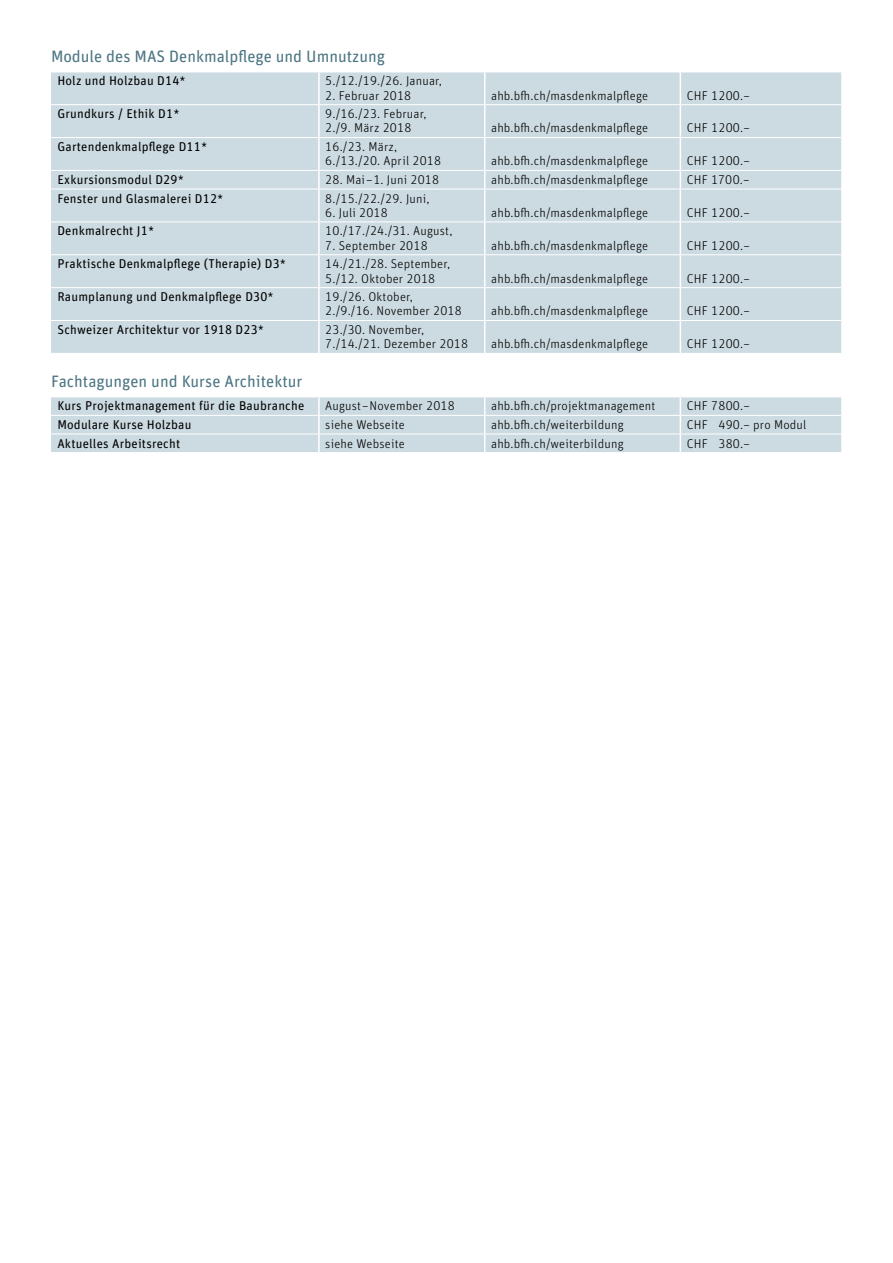
<style>
.page{position:relative;width:893px;height:1263px;background:#fff}
.page>*{position:absolute;margin:0;border:0;box-sizing:border-box;transform-origin:0 0}
.t1{font:16.5px "Unit Rounded Pro";color:#4b7582}
.t2{font:300 12.75px/14.2px "Unit Rounded Pro";letter-spacing:.015em;color:#000}
.t3{font:12.75px "Unit Rounded Pro";letter-spacing:.015em;color:#000}
</style>
<div class="page">
<svg style="left:51px;top:72px;width:790px;height:380px;background:#d2dfe5"></svg>
<hr style="left:51px;top:170px;width:268px;height:1px;background:#fff">
<hr style="left:51px;top:189px;width:268px;height:1px;background:#fff">
<hr style="left:51px;top:222px;width:268px;height:1px;background:#fff">
<hr style="left:51px;top:254px;width:268px;height:1px;background:#fff">
<hr style="left:51px;top:287px;width:268px;height:1px;background:#fff">
<hr style="left:51px;top:320px;width:268px;height:1px;background:#fff">
<hr style="left:51px;top:353px;width:268px;height:1px;background:#fff">
<hr style="left:319px;top:353px;width:166px;height:1px;background:#fff">
<hr style="left:485px;top:353px;width:195px;height:1px;background:#fff">
<hr style="left:680px;top:353px;width:161px;height:1px;background:#fff">
<hr style="left:318px;top:72px;width:2px;height:32px;background:#fff">
<hr style="left:318px;top:105px;width:2px;height:32px;background:#fff">
<hr style="left:318px;top:138px;width:2px;height:32px;background:#fff">
<svg style="left:318px;top:171px;width:2px;height:18px"></svg>
<hr style="left:318px;top:189px;width:2px;height:33px;background:#fff">
<hr style="left:318px;top:222px;width:2px;height:32px;background:#fff">
<hr style="left:318px;top:255px;width:2px;height:32px;background:#fff">
<hr style="left:318px;top:288px;width:2px;height:32px;background:#fff">
<hr style="left:318px;top:321px;width:2px;height:32px;background:#fff">
<hr style="left:319px;top:170px;width:166px;height:1px;background:#fff">
<hr style="left:319px;top:189px;width:166px;height:1px;background:#fff">
<hr style="left:319px;top:222px;width:166px;height:1px;background:#fff">
<hr style="left:319px;top:254px;width:166px;height:1px;background:#fff">
<hr style="left:319px;top:287px;width:166px;height:1px;background:#fff">
<hr style="left:319px;top:320px;width:166px;height:1px;background:#fff">
<hr style="left:484px;top:72px;width:1px;height:32px;background:#fff">
<hr style="left:484px;top:105px;width:1px;height:32px;background:#fff">
<hr style="left:484px;top:138px;width:1px;height:32px;background:#fff">
<svg style="left:484px;top:171px;width:1px;height:18px"></svg>
<hr style="left:484px;top:189px;width:1px;height:33px;background:#fff">
<hr style="left:484px;top:222px;width:1px;height:32px;background:#fff">
<hr style="left:484px;top:255px;width:1px;height:32px;background:#fff">
<hr style="left:484px;top:288px;width:1px;height:32px;background:#fff">
<hr style="left:484px;top:321px;width:1px;height:32px;background:#fff">
<hr style="left:485px;top:170px;width:195px;height:1px;background:#fff">
<hr style="left:485px;top:189px;width:195px;height:1px;background:#fff">
<hr style="left:485px;top:222px;width:195px;height:1px;background:#fff">
<hr style="left:485px;top:254px;width:195px;height:1px;background:#fff">
<hr style="left:485px;top:287px;width:195px;height:1px;background:#fff">
<hr style="left:485px;top:320px;width:195px;height:1px;background:#fff">
<hr style="left:680px;top:72px;width:1px;height:32px;background:#fff">
<hr style="left:680px;top:105px;width:1px;height:32px;background:#fff">
<hr style="left:680px;top:138px;width:1px;height:32px;background:#fff">
<svg style="left:680px;top:171px;width:1px;height:18px"></svg>
<hr style="left:680px;top:189px;width:1px;height:33px;background:#fff">
<hr style="left:680px;top:222px;width:1px;height:32px;background:#fff">
<hr style="left:680px;top:255px;width:1px;height:32px;background:#fff">
<hr style="left:680px;top:288px;width:1px;height:32px;background:#fff">
<hr style="left:680px;top:321px;width:1px;height:32px;background:#fff">
<svg style="left:841px;top:170px;width:1px;height:18px"></svg>
<hr style="left:680px;top:170px;width:161px;height:1px;background:#fff">
<hr style="left:680px;top:189px;width:161px;height:1px;background:#fff">
<hr style="left:680px;top:222px;width:161px;height:1px;background:#fff">
<hr style="left:680px;top:254px;width:161px;height:1px;background:#fff">
<hr style="left:680px;top:287px;width:161px;height:1px;background:#fff">
<hr style="left:680px;top:320px;width:161px;height:1px;background:#fff">
<hr style="left:51px;top:415px;width:268px;height:1px;background:#fff">
<hr style="left:51px;top:434px;width:268px;height:1px;background:#fff">
<svg style="left:318px;top:397px;width:2px;height:55px"></svg>
<hr style="left:319px;top:415px;width:166px;height:1px;background:#fff">
<hr style="left:319px;top:434px;width:166px;height:1px;background:#fff">
<svg style="left:484px;top:397px;width:1px;height:55px"></svg>
<hr style="left:485px;top:415px;width:195px;height:1px;background:#fff">
<hr style="left:485px;top:434px;width:195px;height:1px;background:#fff">
<svg style="left:680px;top:397px;width:1px;height:55px"></svg>
<svg style="left:841px;top:397px;width:1px;height:55px"></svg>
<hr style="left:680px;top:415px;width:161px;height:1px;background:#fff">
<hr style="left:680px;top:434px;width:161px;height:1px;background:#fff">
<hr style="left:51px;top:104px;width:268px;height:1px;background:#fff">
<hr style="left:319px;top:104px;width:166px;height:1px;background:#fff">
<hr style="left:485px;top:104px;width:195px;height:1px;background:#fff">
<hr style="left:680px;top:104px;width:161px;height:1px;background:#fff">
<hr style="left:51px;top:137px;width:268px;height:1px;background:#fff">
<hr style="left:319px;top:137px;width:166px;height:1px;background:#fff">
<hr style="left:485px;top:137px;width:195px;height:1px;background:#fff">
<hr style="left:680px;top:137px;width:161px;height:1px;background:#fff">
<hr style="left:51px;top:394px;width:268px;height:3px;background:#fff">
<hr style="left:319px;top:394px;width:166px;height:3px;background:#fff">
<hr style="left:485px;top:394px;width:195px;height:3px;background:#fff">
<hr style="left:680px;top:394px;width:161px;height:3px;background:#fff">
<p class="t1" style="left:51px;top:45px;width:336px">Module des MAS Denkmalpflege und Umnutzung</p>
<p class="t3" style="left:57px;top:72px;width:130px">Holz und Holzbau D14*</p>
<p class="t2" style="left:325px;top:74px;width:118px">5./12./19./26. Januar,</p>
<p class="t2" style="left:325px;top:88px;width:87px">2. Februar 2018</p>
<p class="t2" style="left:491px;top:88px;width:158px">ahb.bfh.ch/masdenkmalpflege</p>
<p class="t2" style="left:687px;top:88px;width:65px">CHF 1200.–</p>
<p class="t3" style="left:57px;top:105px;width:124px">Grundkurs / Ethik D1*</p>
<p class="t2" style="left:325px;top:106px;width:103px">9./16./23. Februar,<br>2./9. März 2018</p>
<p class="t2" style="left:491px;top:121px;width:158px">ahb.bfh.ch/masdenkmalpflege</p>
<p class="t2" style="left:687px;top:121px;width:65px">CHF 1200.–</p>
<p class="t3" style="left:57px;top:138px;width:151px">Gartendenkmalpflege D11*</p>
<p class="t2" style="left:325px;top:139px;width:117px">16./23. März,<br>6./13./20. April 2018</p>
<p class="t2" style="left:491px;top:154px;width:158px">ahb.bfh.ch/masdenkmalpflege</p>
<p class="t2" style="left:687px;top:154px;width:65px">CHF 1200.–</p>
<p class="t3" style="left:57px;top:171px;width:128px">Exkursionsmodul D29*</p>
<p class="t2" style="left:325px;top:172px;width:115px">28. Mai–1. Juni 2018</p>
<p class="t2" style="left:491px;top:172px;width:158px">ahb.bfh.ch/masdenkmalpflege</p>
<p class="t2" style="left:687px;top:172px;width:64px">CHF 1700.–</p>
<p class="t3" style="left:57px;top:189px;width:168px">Fenster und Glasmalerei D12*</p>
<p class="t2" style="left:325px;top:191px;width:106px">8./15./22./29. Juni,</p>
<p class="t2" style="left:325px;top:205px;width:64px">6. Juli 2018</p>
<p class="t2" style="left:491px;top:205px;width:158px">ahb.bfh.ch/masdenkmalpflege</p>
<p class="t2" style="left:687px;top:205px;width:65px">CHF 1200.–</p>
<p class="t3" style="left:57px;top:222px;width:98px">Denkmalrecht J1*</p>
<p class="t2" style="left:325px;top:224px;width:129px">10./17./24./31. August,</p>
<p class="t2" style="left:325px;top:238px;width:104px">7. September 2018</p>
<p class="t2" style="left:491px;top:238px;width:158px">ahb.bfh.ch/masdenkmalpflege</p>
<p class="t2" style="left:687px;top:238px;width:65px">CHF 1200.–</p>
<p class="t3" style="left:57px;top:255px;width:230px">Praktische Denkmalpflege (Therapie) D3*</p>
<p class="t2" style="left:325px;top:256px;width:126px">14./21./28. September,<br>5./12. Oktober 2018</p>
<p class="t2" style="left:491px;top:271px;width:158px">ahb.bfh.ch/masdenkmalpflege</p>
<p class="t2" style="left:687px;top:271px;width:65px">CHF 1200.–</p>
<p class="t3" style="left:57px;top:288px;width:218px">Raumplanung und Denkmalpflege D30*</p>
<p class="t2" style="left:325px;top:289px;width:138px">19./26. Oktober,<br>2./9./16. November 2018</p>
<p class="t3" style="left:57px;top:321px;width:208px">Schweizer Architektur vor 1918 D23*</p>
<p class="t2" style="left:325px;top:322px;width:144px">23./30. November,<br>7./14./21. Dezember 2018</p>
<p class="t2" style="left:491px;top:304px;width:158px">ahb.bfh.ch/masdenkmalpflege</p>
<p class="t2" style="left:687px;top:304px;width:65px">CHF 1200.–</p>
<p class="t2" style="left:491px;top:336px;width:158px">ahb.bfh.ch/masdenkmalpflege</p>
<p class="t2" style="left:687px;top:336px;width:65px">CHF 1200.–</p>
<p class="t1" style="left:51px;top:370px;width:253px">Fachtagungen und Kurse Architektur</p>
<p class="t3" style="left:57px;top:397px;width:248px">Kurs Projektmanagement für die Baubranche</p>
<p class="t2" style="left:325px;top:398px;width:131px">August–November 2018</p>
<p class="t2" style="left:491px;top:398px;width:166px">ahb.bfh.ch/projektmanagement</p>
<p class="t2" style="left:687px;top:398px;width:65px">CHF 7800.–</p>
<p class="t3" style="left:57px;top:416px;width:136px">Modulare Kurse Holzbau</p>
<p class="t2" style="left:325px;top:417px;width:81px">siehe Webseite</p>
<p class="t2" style="left:491px;top:417px;width:134px">ahb.bfh.ch/weiterbildung</p>
<p class="t2" style="left:687px;top:417px;width:121px">CHF 490.– pro Modul</p>
<p class="t3" style="left:57px;top:434px;width:124px">Aktuelles Arbeitsrecht</p>
<p class="t2" style="left:325px;top:436px;width:81px">siehe Webseite</p>
<p class="t2" style="left:491px;top:436px;width:134px">ahb.bfh.ch/weiterbildung</p>
<p class="t2" style="left:687px;top:436px;width:65px">CHF 380.–</p>
</div>
